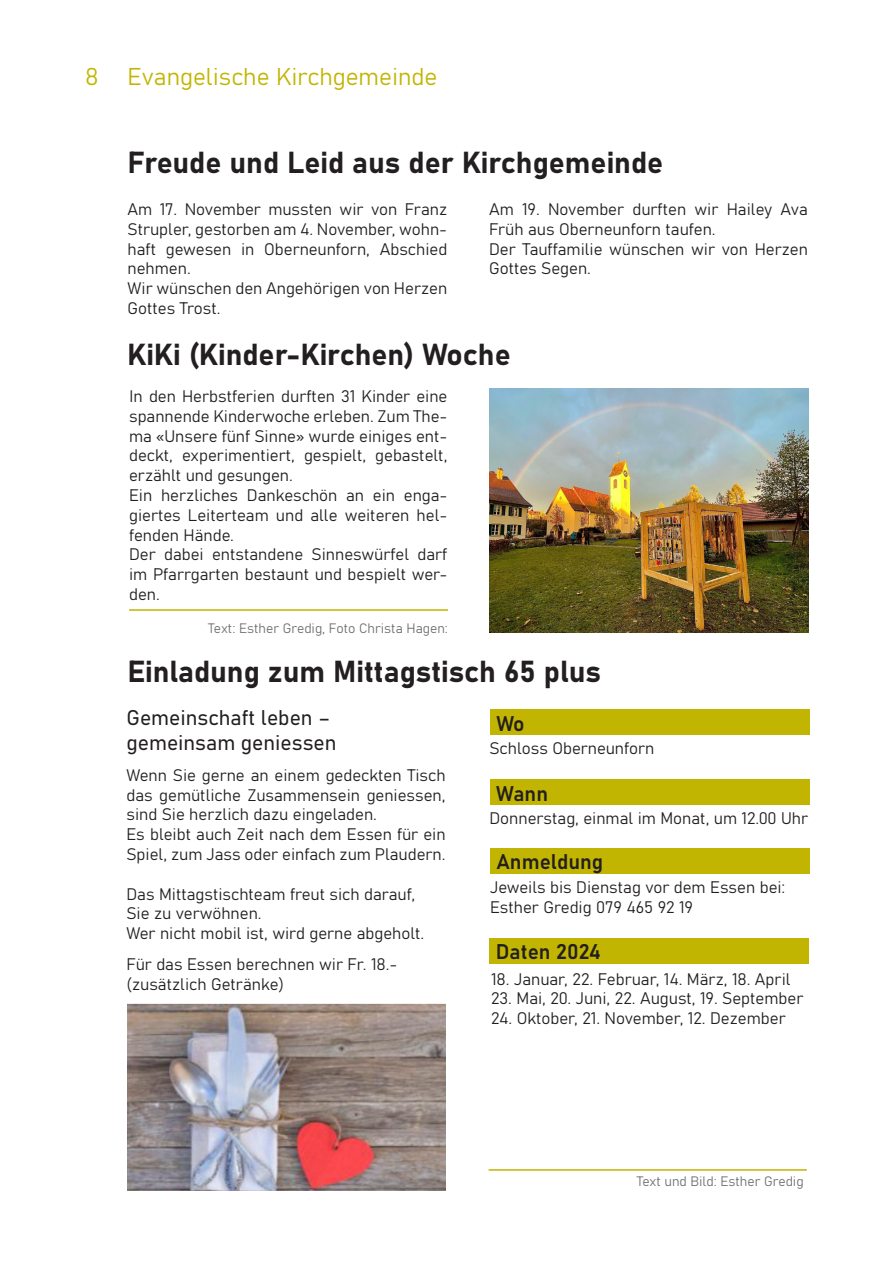
<style>
.page{position:relative;width:893px;height:1263px;background:#fff}
.page>*{position:absolute;margin:0;border:0;box-sizing:border-box;transform-origin:0 0}
.t1{font:30px "Bahnschrift";color:#231f20}
.t2{font:24px "Bahnschrift";color:#c2b501}
.t3{font:21px "Bahnschrift";color:#231f20}
.t4{font:16.5px/19.8px "Bahnschrift";color:#231f20;text-align:justify}
.Lauftext_Artikel{font:13.5px "Bahnschrift";color:#6f7073}
</style>
<div class="page">
<hr style="left:129px;top:609px;width:319px;height:2px;background:#c2b501">
<img style="left:489px;top:389px;width:319px;height:244px">
<hr style="left:489px;top:1169px;width:318px;height:2px;background:#c2b501">
<div style="left:490px;top:848px;width:319px;height:25px;background:#c2b501"></div>
<div style="left:490px;top:709px;width:319px;height:26px;background:#c2b501"></div>
<div style="left:490px;top:779px;width:319px;height:26px;background:#c2b501"></div>
<div style="left:489px;top:938px;width:320px;height:26px;background:#c2b501"></div>
<img style="left:128px;top:1004px;width:318px;height:187px">
<p class="t2" style="left:85px;top:58px;width:354px">8 Evangelische Kirchgemeinde</p>
<p class="t1" style="left:128px;top:139px;width:537px">Freude und Leid aus der Kirchgemeinde</p>
<p class="t4" style="left:489px;top:198px;width:320px">Am 19. November durften wir Hailey Ava<br>Früh aus Oberneunforn taufen.</p>
<p class="t4" style="left:489px;top:238px;width:320px">Der Tauffamilie wünschen wir von Herzen<br>Gottes Segen.</p>
<p class="t4" style="left:128px;top:198px;width:321px">Am 17. November mussten wir von Franz Strupler, gestorben am 4. November, wohn&shy;haft gewesen in Oberneunforn, Abschied nehmen.</p>
<p class="t4" style="left:128px;top:277px;width:321px">Wir wünschen den Angehörigen von Herzen<br>Gottes Trost.</p>
<p class="t1" style="left:127px;top:332px;width:385px">KiKi (Kinder-Kirchen) Woche</p>
<p class="t4" style="left:129px;top:385px;width:320px">In den Herbstferien durften 31 Kinder eine spannende Kinderwoche erleben. Zum The&shy;ma «Unsere fünf Sinne» wurde einiges ent&shy;deckt, experimentiert, gespielt, gebastelt, erzählt und gesungen.</p>
<p class="t4" style="left:129px;top:484px;width:320px">Ein herzliches Dankeschön an ein enga&shy;giertes Leiterteam und alle weiteren hel&shy;fenden Hände.</p>
<p class="t4" style="left:129px;top:544px;width:320px">Der dabei entstandene Sinneswürfel darf im Pfarrgarten bestaunt und bespielt wer&shy;den.</p>
<p class="Lauftext_Artikel" style="left:208px;top:618px;width:241px">Text: Esther Gredig, Foto Christa Hagen:</p>
<p class="t1" style="left:127px;top:649px;width:475px">Einladung zum Mittagstisch 65 plus</p>
<p class="t3" style="left:126px;top:702px;width:205px">Gemeinschaft leben –</p>
<p class="t3" style="left:126px;top:727px;width:212px">gemeinsam geniessen</p>
<p class="t4" style="left:126px;top:764px;width:321px">Wenn Sie gerne an einem gedeckten Tisch das gemütliche Zusammensein geniessen, sind Sie herzlich dazu eingeladen.</p>
<p class="t4" style="left:126px;top:823px;width:321px">Es bleibt auch Zeit nach dem Essen für ein<br>Spiel, zum Jass oder einfach zum Plaudern.</p>
<p class="t4" style="left:126px;top:883px;width:290px">Das Mittagstischteam freut sich darauf,</p>
<p class="t4" style="left:126px;top:903px;width:137px">Sie zu verwöhnen.</p>
<p class="t4" style="left:126px;top:922px;width:299px">Wer nicht mobil ist, wird gerne abgeholt.</p>
<p class="t4" style="left:126px;top:953px;width:272px">Für das Essen berechnen wir Fr. 18.-</p>
<p class="t4" style="left:126px;top:973px;width:159px">(zusätzlich Getränke)</p>
<p class="t3" style="left:496px;top:707px;width:30px">Wo</p>
<p class="t4" style="left:489px;top:737px;width:166px">Schloss Oberneunforn</p>
<p class="t3" style="left:496px;top:777px;width:53px">Wann</p>
<p class="t4" style="left:489px;top:807px;width:320px">Donnerstag, einmal im Monat, um 12.00 Uhr</p>
<p class="t3" style="left:496px;top:846px;width:108px">Anmeldung</p>
<p class="t4" style="left:490px;top:876px;width:297px">Jeweils bis Dienstag vor dem Essen bei:</p>
<p class="t4" style="left:490px;top:896px;width:205px">Esther Gredig 079 465 92 19</p>
<p class="t3" style="left:496px;top:936px;width:107px">Daten 2024</p>
<p class="t4" style="left:491px;top:968px;width:301px">18. Januar, 22. Februar, 14. März, 18. April</p>
<p class="t4" style="left:491px;top:987px;width:314px">23. Mai, 20. Juni, 22. August, 19. September</p>
<p class="t4" style="left:491px;top:1007px;width:296px">24. Oktober, 21. November, 12. Dezember</p>
<p class="Lauftext_Artikel" style="left:637px;top:1171px;width:168px">Text und Bild: Esther Gredig</p>
</div>
